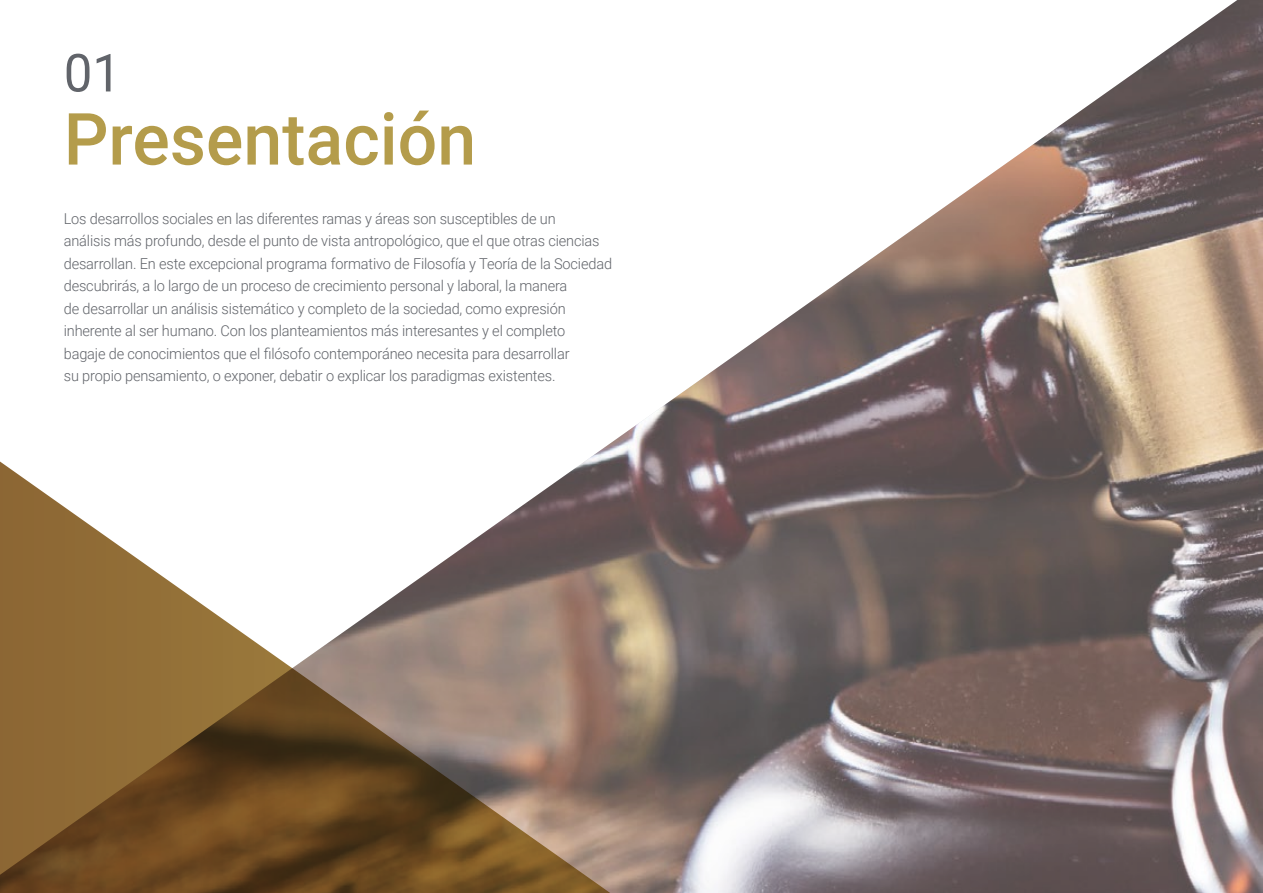
<style>
.page{position:relative;width:1263px;height:893px;background:#fff}
.page>*{position:absolute;margin:0;border:0;box-sizing:border-box;transform-origin:0 0}
.t1{font:500 72px "Roboto";color:#b49c4b}
.t2{font:52.5px "Roboto";color:#61646a}
.t3{font:300 15px/22.5px "Roboto";letter-spacing:-.01em;color:#61646a}
</style>
<div class="page">
<img style="left:607px;top:0;width:656px;height:893px">
<svg style="left:0;top:446px;width:640px;height:447px"></svg>
<h2 class="t2" style="left:64px;top:36px;width:59px">01</h2>
<h1 class="t1" style="left:64px;top:89px;width:414px">Presentación</h1>
<p class="t3" style="left:64px;top:207px;width:550px">Los desarrollos sociales en las diferentes ramas y áreas son susceptibles de un<br>análisis más profundo, desde el punto de vista antropológico, que el que otras ciencias desarrollan. En este excepcional programa formativo de Filosofía y Teoría de la Sociedad descubrirás, a lo largo de un proceso de crecimiento personal y laboral, la manera<br>de desarrollar un análisis sistemático y completo de la sociedad, como expresión inherente al ser humano. Con los planteamientos más interesantes y el completo<br>bagaje de conocimientos que el filósofo contemporáneo necesita para desarrollar<br>su propio pensamiento, o exponer, debatir o explicar los paradigmas existentes.</p>
</div>
